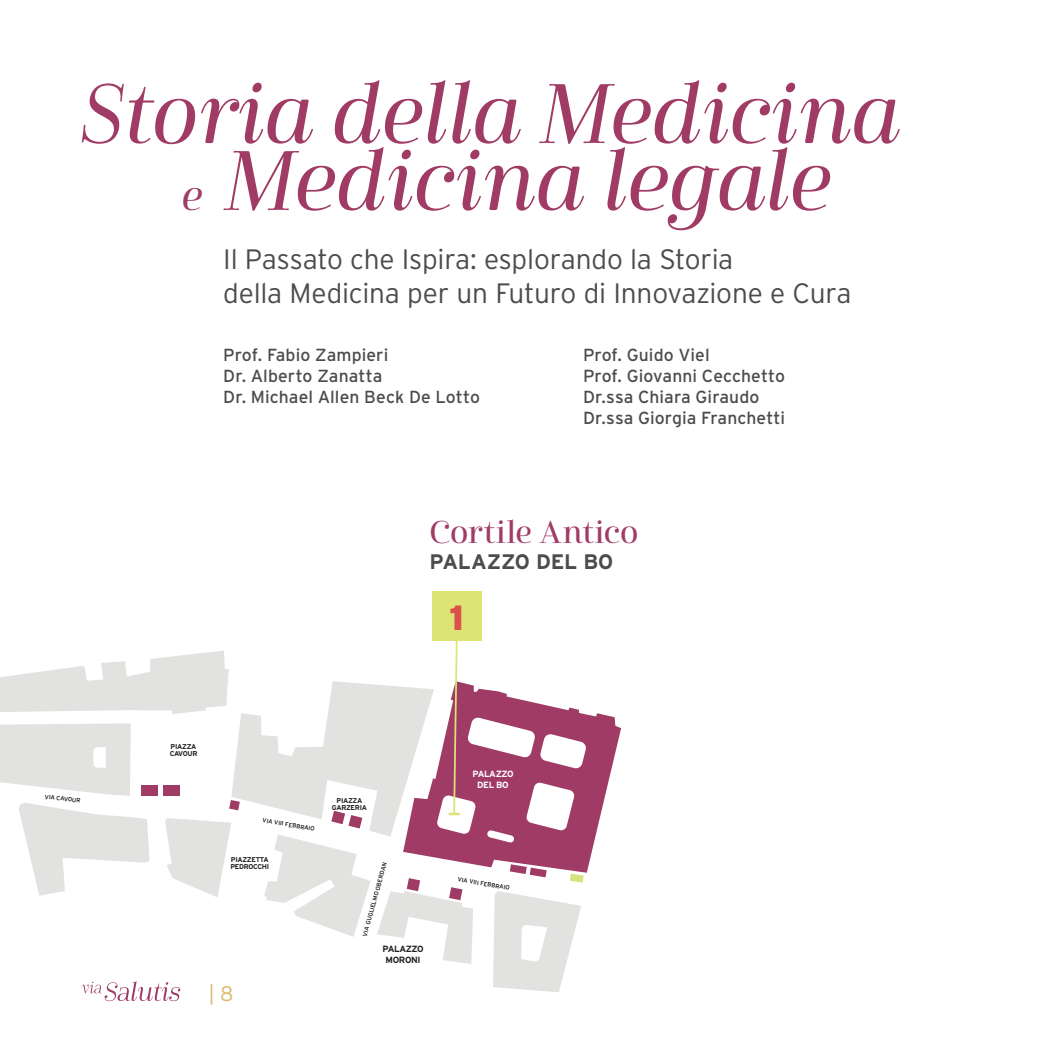
<style>
.page{position:relative;width:1042px;height:1042px;background:#fff}
.page>*{position:absolute;margin:0;border:0;box-sizing:border-box;transform-origin:0 0}
.t1{font:84px "Cabrito Didone Nor Med It";letter-spacing:-.01em;color:#9f3b65}
.t2{font:42px "Cabrito Didone Nor Med It";color:#9f3b65}
.t3{font:900 35px "Interstate";color:#db504a}
.t4{font:31.5px "Cabrito Didone Nor Med";letter-spacing:-.005em;color:#9f3b65}
.t5{font:300 28px "Interstate";letter-spacing:-.01em;color:#4b4c4d}
.t6{font:700 21px "Interstate";letter-spacing:-.01em;color:#4b4c4d}
.t7{font:300 21px "Interstate";color:#d7ba6d}
.t8{font:17.5px "Interstate";letter-spacing:.005em;color:#4b4c4d}
.t9{font:700 9.1px/10.7px "Interstate";letter-spacing:-.04em;color:#231f20;text-align:center}
.t10{font:700 9.1px/10.7px "Interstate";letter-spacing:-.04em;color:#fff;text-align:center}
.t11{font:700 7px/7.7px "Interstate";letter-spacing:-.04em;color:#231f20}
.t12{font:5.95px "Interstate";color:#000001}
</style>
<div class="page">
<div style="left:432px;top:592px;width:49px;height:49px;background:#dee375"></div>
<svg style="left:0;top:614px;width:621px;height:387px"></svg>
<p class="t1" style="left:79px;top:65px;width:822px">Storia della Medicina</p>
<p class="t12" style="left:45px;top:793px;width:37px;rotate:6deg">VIA CAVOUR</p>
<p class="t2" style="left:181px;top:171px;width:23px">e</p>
<p class="t1" style="left:223px;top:132px;width:609px">Medicina legale</p>
<p class="t5" style="left:223px;top:244px;width:511px">Il Passato che Ispira: esplorando la Storia</p>
<p class="t5" style="left:223px;top:277px;width:630px">della Medicina per un Futuro di Innovazione e Cura</p>
<p class="t8" style="left:223px;top:345px;width:166px">Prof. Fabio Zampieri</p>
<p class="t8" style="left:223px;top:366px;width:161px">Dr. Alberto Zanatta</p>
<p class="t8" style="left:223px;top:387px;width:258px">Dr. Michael Allen Beck De Lotto</p>
<p class="t8" style="left:583px;top:345px;width:128px">Prof. Guido Viel</p>
<p class="t8" style="left:583px;top:366px;width:204px">Prof. Giovanni Cecchetto</p>
<p class="t8" style="left:583px;top:387px;width:178px">Dr.ssa Chiara Giraudo</p>
<p class="t8" style="left:583px;top:408px;width:204px">Dr.ssa Giorgia Franchetti</p>
<p class="t4" style="left:430px;top:514px;width:210px">Cortile Antico</p>
<p class="t6" style="left:430px;top:549px;width:185px">PALAZZO DEL BO</p>
<p class="t3" style="left:449px;top:598px;width:16px">1</p>
<p class="t11" style="left:170px;top:742px;width:29px">PIAZZA<br>CAVOUR</p>
<p class="t12" style="left:263px;top:817px;width:54px;rotate:9deg">VIA VIII FEBBRAIO</p>
<p class="t11" style="left:230px;top:855px;width:40px">PIAZZETTA<br>PEDROCCHI</p>
<p class="t7" style="left:208px;top:981px;width:27px">| 8</p>
<p class="t11" style="left:332px;top:796px;width:37px;text-align:center">PIAZZA<br>GARZERIA</p>
<p class="t12" style="left:362px;top:935px;width:78px;rotate:-75deg">VIA GUGLIELMO OBERDAN</p>
<p class="t9" style="left:383px;top:943px;width:42px">PALAZZO<br>MORONI</p>
<p class="t10" style="left:472px;top:768px;width:42px">PALAZZO<br>DEL BO</p>
<p class="t12" style="left:458px;top:876px;width:54px;rotate:9deg">VIA VIII FEBBRAIO</p>
</div>
